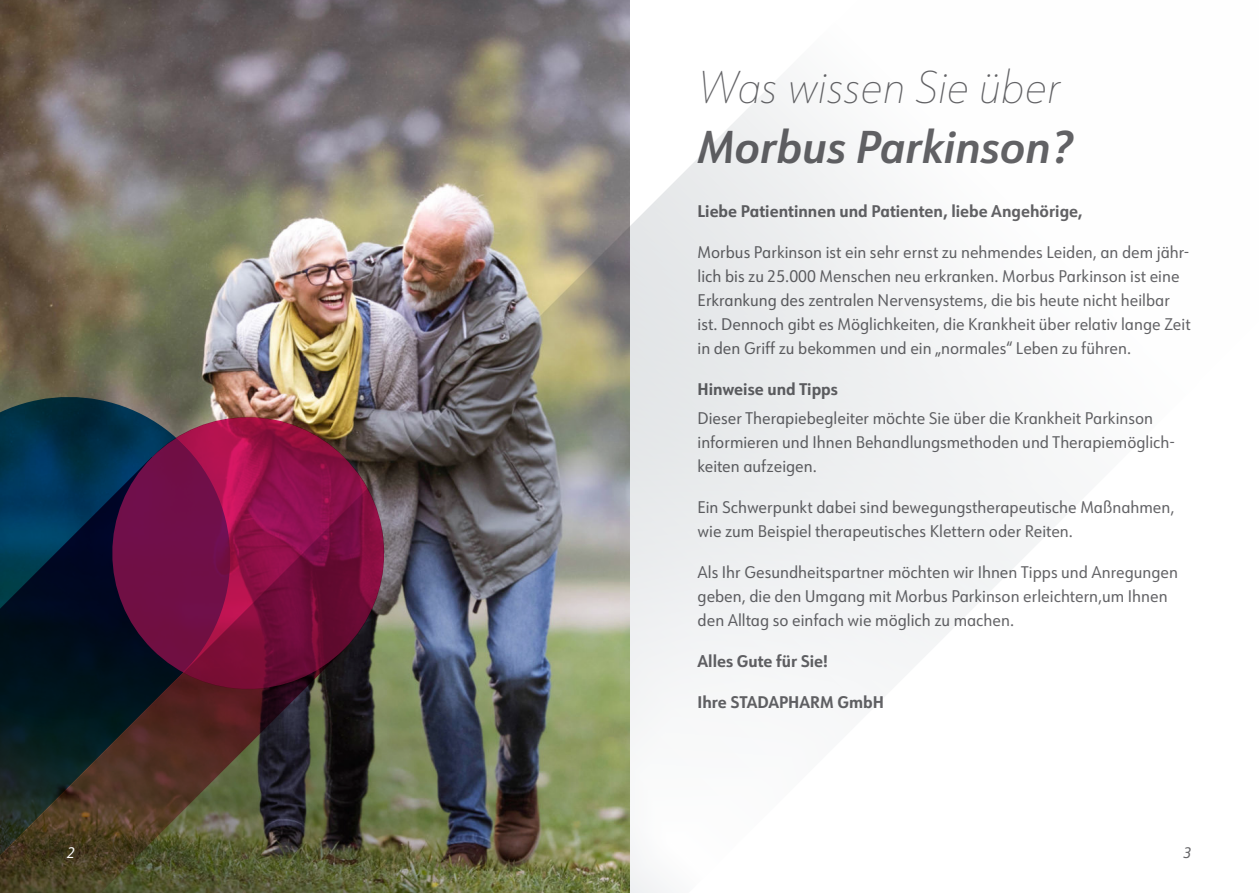
<style>
.page{position:relative;width:1259px;height:893px;background:#fff}
.page>*{position:absolute;margin:0;border:0;box-sizing:border-box;transform-origin:0 0}
.t1{font:italic 100 45px/60px "URW Form Semi Cond";color:#636366}
.t2{font:16.5px/24px "URW Form Semi Cond";color:#636366}
.t3{font:700 16.5px "URW Form Semi Cond";color:#636366}
.t4{font:italic 15px "URW Form Semi Cond";color:#fff}
.t5{font:italic 15px "URW Form Semi Cond";color:#636366}
.s1{font-weight:600}
</style>
<div class="page">
<img style="left:0;top:0;width:1057px;height:893px">
<svg style="left:0;top:820px;width:398px;height:73px;background:#504e2e"></svg>
<p class="t1" style="left:697px;top:55px;width:376px">Was wissen Sie über<br><span class="s1">Morbus Parkinson?</span></p>
<p class="t3" style="left:697px;top:200px;width:387px">Liebe Patientinnen und Patienten, liebe Angehörige,</p>
<p class="t2" style="left:697px;top:240px;width:494px">Morbus Parkinson ist ein sehr ernst zu nehmendes Leiden, an dem jähr&shy;lich bis zu 25.000 Menschen neu erkranken. Morbus Parkinson ist eine Erkrankung des zentralen Nervensystems, die bis heute nicht heilbar ist. Dennoch gibt es Möglichkeiten, die Krankheit über relativ lange Zeit in den Griff zu bekommen und ein „normales“ Leben zu führen.</p>
<p class="t3" style="left:697px;top:378px;width:142px">Hinweise und Tipps</p>
<p class="t2" style="left:697px;top:405px;width:479px">Dieser Therapiebegleiter möchte Sie über die Krankheit Parkinson informieren und Ihnen Behandlungsmethoden und Therapiemöglich&shy;keiten aufzeigen.</p>
<p class="t2" style="left:697px;top:494px;width:478px">Ein Schwerpunkt dabei sind bewegungstherapeutische Maßnahmen, wie zum Beispiel therapeutisches Klettern oder Reiten.</p>
<p class="t2" style="left:697px;top:559px;width:482px">Als Ihr Gesundheitspartner möchten wir Ihnen Tipps und Anregungen geben, die den Umgang mit Morbus Parkinson erleichtern,um Ihnen den Alltag so einfach wie möglich zu machen.</p>
<p class="t3" style="left:697px;top:649px;width:132px">Alles Gute für Sie!</p>
<p class="t3" style="left:697px;top:690px;width:188px">Ihre STADAPHARM GmbH</p>
<p class="t4" style="left:67px;top:843px;width:10px">2</p>
<p class="t5" style="left:1183px;top:843px;width:10px">3</p>
</div>
